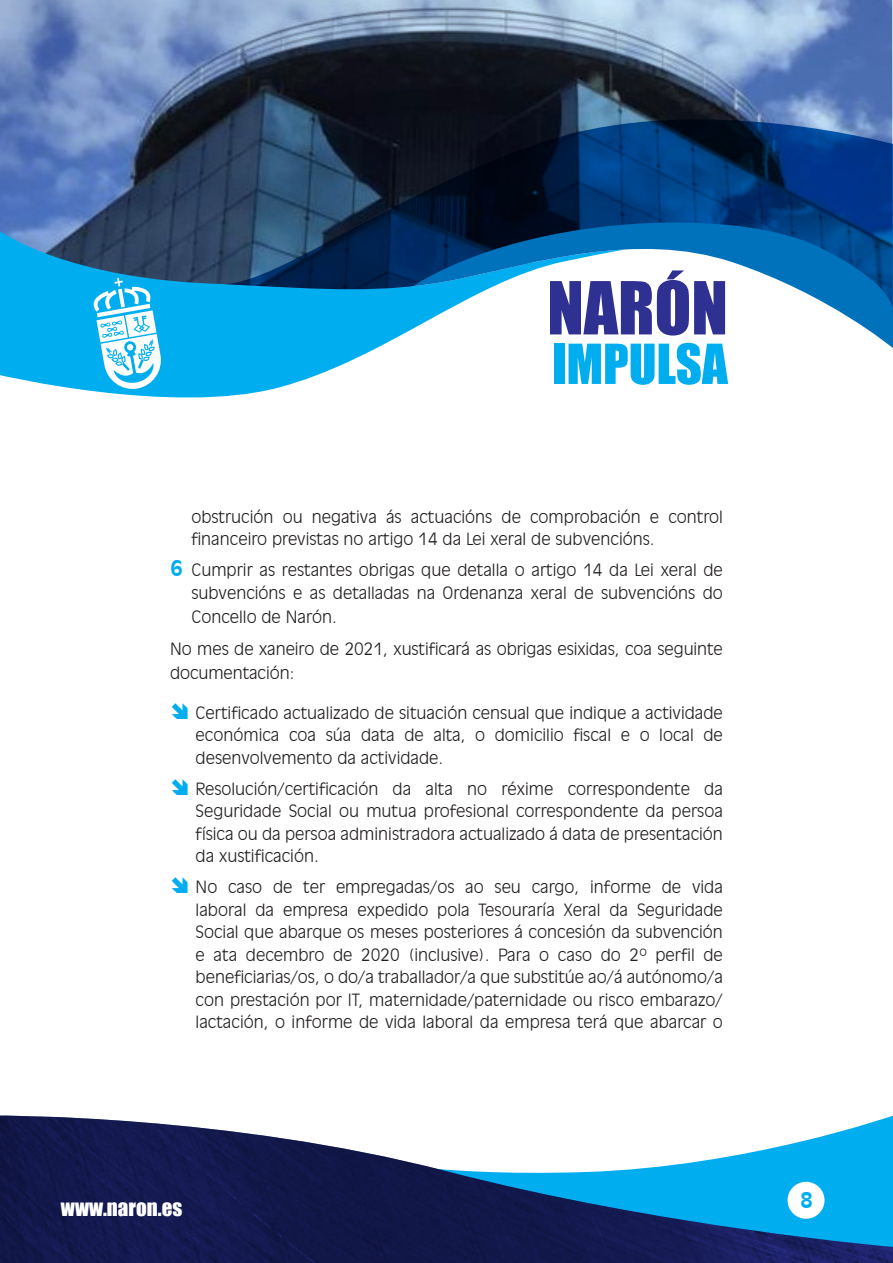
<style>
.page{position:relative;width:893px;height:1263px;background:#fff}
.page>*{position:absolute;margin:0;border:0;box-sizing:border-box;transform-origin:0 0}
.t1{font:67.5px "Impact";color:#2e3092}
.t2{font:51px "Impact";color:#00aeef}
.t3{font:21px "Impact";color:#fff}
.t4{font:700 21px "Incised 901 BT";color:#00aeef}
.t5{font:300 16.5px/22.5px "Incised 901 BT";color:#231f20;text-align:justify}
.s1{font-weight:700;font-size:21px;color:#00aeef}
</style>
<div class="page">
<img style="left:0;top:0;width:893px;height:231px">
<svg style="left:0;top:231px;width:377px;height:167px;background:#2ca2d3"></svg>
<svg style="left:224px;top:118px;width:669px;height:230px"></svg>
<svg style="left:88px;top:278px;width:75px;height:113px"></svg>
<img style="left:0;top:1115px;width:893px;height:148px">
<div style="left:787px;top:1182px;width:37px;height:37px;background:#fff;border-radius:50%"></div>
<h1 class="t1" style="left:547px;top:256px;width:182px">NARÓN</h1>
<h2 class="t2" style="left:552px;top:324px;width:178px">IMPULSA</h2>
<p class="t5" style="left:191px;top:506px;width:533px">obstrución ou negativa ás actuacións de comprobación e control financeiro previstas no artigo 14 da Lei xeral de subvencións.</p>
<p class="t5" style="left:170px;top:559px;width:554px;text-align:right"><span class="s1">6</span> Cumprir as restantes obrigas que detalla o artigo 14 da Lei xeral de subvencións e as detalladas na Ordenanza xeral de subvencións do</p>
<p class="t5" style="left:170px;top:601px;width:554px;line-height:32.5px;text-indent:21px">Concello de Narón.<br>No mes de xaneiro de 2021, xustificará as obrigas esixidas, coa seguinte</p>
<p class="t5" style="left:170px;top:662px;width:126px">documentación:</p>
<p class="t5" style="left:196px;top:702px;width:529px">Certificado actualizado de situación censual que indique a actividade económica coa súa data de alta, o domicilio fiscal e o local de desenvolvemento da actividade.</p>
<p class="t5" style="left:196px;top:778px;width:529px">Resolución/certificación da alta no réxime correspondente da Seguridade Social ou mutua profesional correspondente da persoa física ou da persoa administradora actualizado á data de presentación da xustificación.</p>
<p class="t5" style="left:196px;top:876px;width:529px">No caso de ter empregadas/os ao seu cargo, informe de vida laboral da empresa expedido pola Tesouraría Xeral da Seguridade Social que abarque os meses posteriores á concesión da subvención e ata decembro de 2020 (inclusive). Para o caso do 2º perfil de beneficiarias/os, o do/a traballador/a que substitúe ao/á autónomo/a con prestación por IT, maternidade/paternidade ou risco embarazo/ lactación, o informe de vida laboral da empresa terá que abarcar o</p>
<p class="t3" style="left:61px;top:1191px;width:123px">www.naron.es</p>
<p class="t4" style="left:800px;top:1187px;width:14px">8</p>
</div>
